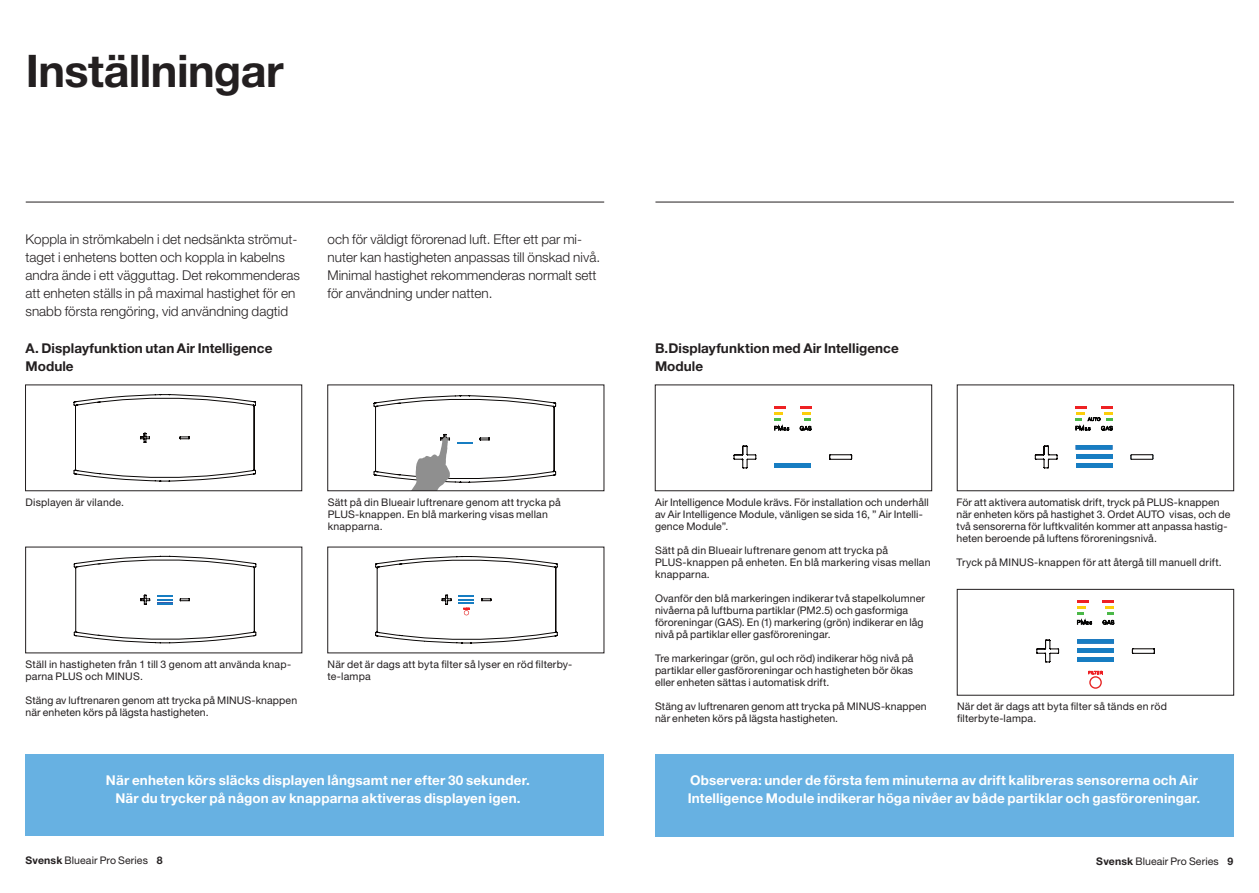
<style>
.page{position:relative;width:1259px;height:893px;background:#fff}
.page>*{position:absolute;margin:0;border:0;box-sizing:border-box;transform-origin:0 0}
.huvud_rub_LD{font:700 45px "Helvetica Neue LT Std";letter-spacing:-.015em;color:#231f20}
.bröd_LD_tunn{font:300 13.5px/18px "Helvetica Neue LT Std";color:#231f20}
.bröd_LD_tunn-2{font:700 13.5px/18px "Helvetica Neue LT Std";letter-spacing:.01em;color:#fff}
.bröd_LD_tunn-3{font:700 13.5px/18px "Helvetica Neue LT Std";letter-spacing:.005em;color:#231f20}
._09_mini{font:10.5px/12px "Helvetica Neue LT Std";letter-spacing:.01em;color:#231f20}
.s1{font-weight:700}
</style>
<div class="page">
<hr style="left:26px;top:202px;width:578px;height:1px;background:#231f20">
<svg style="left:74px;top:394px;width:182px;height:87px"></svg>
<div style="left:25px;top:385px;width:277px;height:106px;border:1px solid #231f20"></div>
<svg style="left:74px;top:556px;width:182px;height:87px"></svg>
<svg style="left:375px;top:556px;width:183px;height:87px"></svg>
<div style="left:25px;top:754px;width:579px;height:82px;background:#67b1e2"></div>
<svg style="left:733px;top:406px;width:120px;height:63px"></svg>
<div style="left:774px;top:463px;width:37px;height:5px;background:#177dc2"></div>
<div style="left:655px;top:385px;width:277px;height:106px;border:1px solid #231f20"></div>
<div style="left:655px;top:754px;width:578px;height:83px;background:#67b1e2"></div>
<hr style="left:655px;top:202px;width:579px;height:1px;background:#231f20">
<svg style="left:1034px;top:406px;width:120px;height:63px"></svg>
<div style="left:1075px;top:463px;width:37px;height:5px;background:#177dc2"></div>
<div style="left:1075px;top:454px;width:37px;height:5px;background:#177dc2"></div>
<div style="left:1075px;top:445px;width:37px;height:5px;background:#177dc2"></div>
<div style="left:957px;top:385px;width:277px;height:106px;border:1px solid #231f20"></div>
<svg style="left:1036px;top:600px;width:119px;height:89px"></svg>
<hr style="left:1077px;top:658px;width:37px;height:4px;background:#177dc2">
<div style="left:1077px;top:648px;width:37px;height:5px;background:#177dc2"></div>
<div style="left:1077px;top:639px;width:37px;height:5px;background:#177dc2"></div>
<div style="left:957px;top:589px;width:277px;height:106px;border:1px solid #231f20"></div>
<svg style="left:373px;top:395px;width:183px;height:94px"></svg>
<div style="left:327px;top:385px;width:277px;height:106px;border:1px solid #231f20"></div>
<p class="huvud_rub_LD" style="left:26px;top:44px;width:259px">Inställningar</p>
<p class="bröd_LD_tunn" style="left:26px;top:229px;width:276px">Koppla in strömkabeln i det nedsänkta strömut&shy;taget i enhetens botten och koppla in kabelns andra ände i ett vägguttag. Det rekommenderas att enheten ställs in på maximal hastighet för en snabb första rengöring, vid användning dagtid</p>
<p class="bröd_LD_tunn" style="left:327px;top:229px;width:274px">och för väldigt förorenad luft. Efter ett par mi&shy;nuter kan hastigheten anpassas till önskad nivå.<br>Minimal hastighet rekommenderas normalt sett för användning under natten.</p>
<p class="bröd_LD_tunn-3" style="left:26px;top:339px;width:248px">A. Displayfunktion utan Air Intelligence<br>Module</p>
<p class="_09_mini" style="left:26px;top:496px;width:100px">Displayen är vilande.</p>
<p class="_09_mini" style="left:328px;top:496px;width:234px">Sätt på din Blueair luftrenare genom att trycka på<br>PLUS-knappen. En blå markering visas mellan knapparna.</p>
<p class="_09_mini" style="left:26px;top:658px;width:267px">Ställ in hastigheten från 1 till 3 genom att använda knap&shy;parna PLUS och MINUS.</p>
<p class="_09_mini" style="left:26px;top:694px;width:273px">Stäng av luftrenaren genom att trycka på MINUS-knappen när enheten körs på lägsta hastigheten.</p>
<p class="_09_mini" style="left:328px;top:658px;width:246px">När det är dags att byta filter så lyser en röd filterby&shy;te-lampa</p>
<p class="bröd_LD_tunn-2" style="left:106px;top:771px;width:425px">När enheten körs släcks displayen långsamt ner efter 30 sekunder.</p>
<p class="bröd_LD_tunn-2" style="left:115px;top:789px;width:407px">När du trycker på någon av knapparna aktiveras displayen igen.</p>
<p class="bröd_LD_tunn-3" style="left:655px;top:339px;width:245px">B.Displayfunktion med Air Intelligence<br>Module</p>
<p class="_09_mini" style="left:655px;top:496px;width:275px">Air Intelligence Module krävs. För installation och underhåll av Air Intelligence Module, vänligen se sida 16, ” Air Intelli&shy;gence Module”.</p>
<p class="_09_mini" style="left:655px;top:544px;width:277px">Sätt på din Blueair luftrenare genom att trycka på<br>PLUS-knappen på enheten. En blå markering visas mellan knapparna.</p>
<p class="_09_mini" style="left:655px;top:592px;width:271px">Ovanför den blå markeringen indikerar två stapelkolumner nivåerna på luftburna partiklar (PM2.5) och gasformiga föroreningar (GAS). En (1) markering (grön) indikerar en låg nivå på partiklar eller gasföroreningar.</p>
<p class="_09_mini" style="left:655px;top:652px;width:260px;text-align:justify">Tre markeringar (grön, gul och röd) indikerar hög nivå på partiklar eller gasföroreningar och hastigheten bör ökas eller enheten sättas i automatisk drift.</p>
<p class="_09_mini" style="left:655px;top:700px;width:273px">Stäng av luftrenaren genom att trycka på MINUS-knappen när enheten körs på lägsta hastigheten.</p>
<p class="_09_mini" style="left:956px;top:496px;width:275px">För att aktivera automatisk drift, tryck på PLUS-knappen när enheten körs på hastighet 3. Ordet AUTO visas, och de två sensorerna för luftkvalitén kommer att anpassa hastig&shy;heten beroende på luftens föroreningsnivå.</p>
<p class="_09_mini" style="left:956px;top:556px;width:267px">Tryck på MINUS-knappen för att återgå till manuell drift.</p>
<p class="_09_mini" style="left:957px;top:700px;width:211px">När det är dags att byta filter så tänds en röd filterbyte-lampa.</p>
<p class="bröd_LD_tunn-2" style="left:687px;top:771px;width:514px">Observera: under de första fem minuterna av drift kalibreras sensorerna och Air<br>Intelligence Module indikerar höga nivåer av både partiklar och gasföroreningar.</p>
<p class="_09_mini" style="left:26px;top:854px;width:139px"><span class="s1">Svensk</span> Blueair Pro Series <span class="s1">8</span></p>
<p class="_09_mini" style="left:1096px;top:855px;width:139px"><span class="s1">Svensk</span> Blueair Pro Series <span class="s1">9</span></p>
</div>
